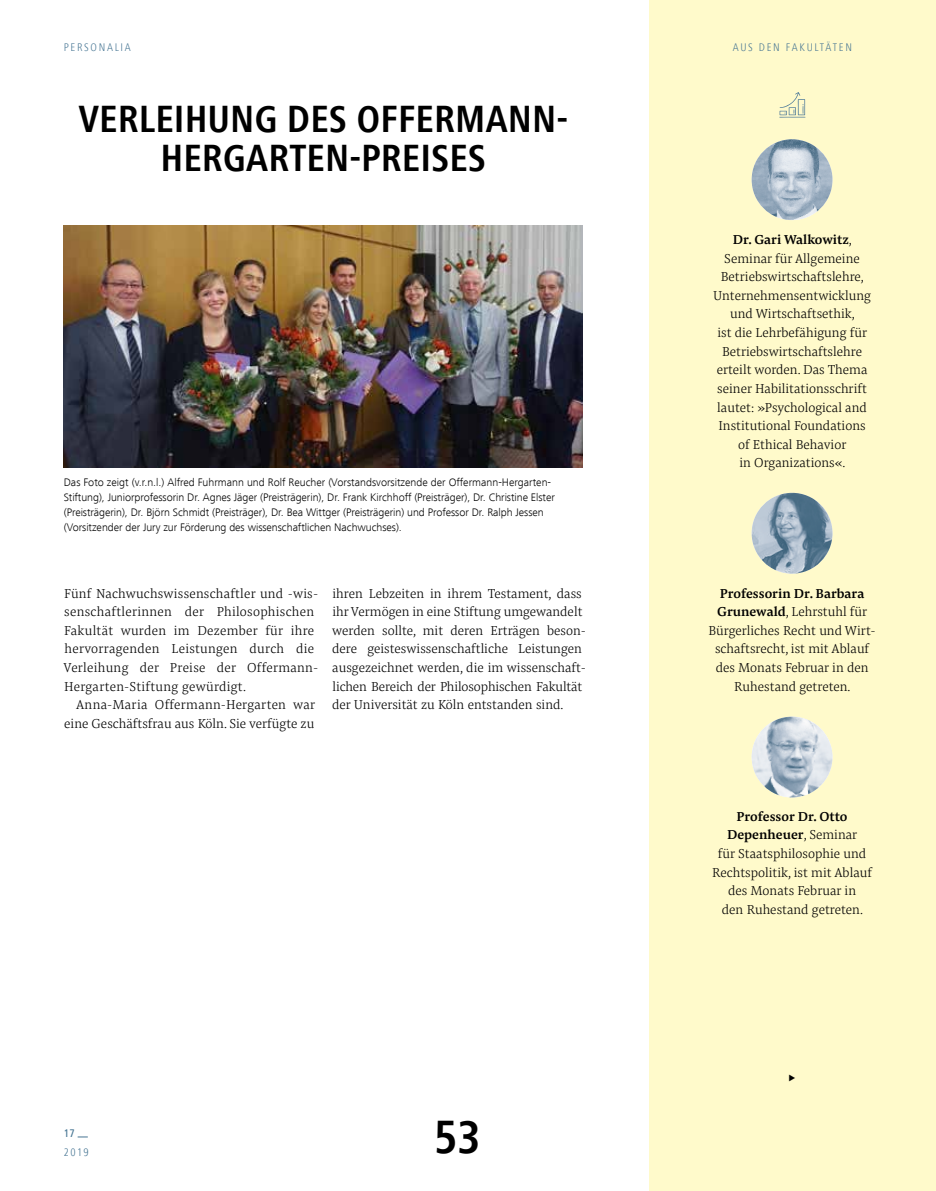
<style>
.page{position:relative;width:936px;height:1191px;background:#fff}
.page>*{position:absolute;margin:0;border:0;box-sizing:border-box;transform-origin:0 0}
.t1{font:700 condensed 48px "Frutiger Next LT";color:#000}
.t2{font:700 condensed 39px/39px "Frutiger Next LT";color:#000;text-align:center}
.t3{font:300 13.5px/18.6px "Pensum Pro";color:#000;text-align:center}
.t4{font:300 13.5px/18.6px "Pensum Pro";letter-spacing:.02em;color:#000}
.t5{font:300 condensed 11.4px "Frutiger Next LT";letter-spacing:.15em;color:#467593}
.t6{font:500 condensed 11.4px "Frutiger Next LT";color:#467593}
.t7{font:300 11.25px/14.9px "Frutiger Next LT";letter-spacing:-.005em;color:#000}
.s1{font-weight:500}
</style>
<div class="page">
<div style="left:649px;top:0;width:286px;height:1191px;background:#fffacb"></div>
<svg style="left:779px;top:92px;width:26px;height:26px"></svg>
<img style="left:751px;top:139px;width:81px;height:81px;border-radius:40px">
<img style="left:751px;top:493px;width:81px;height:80px;border-radius:40px">
<img style="left:751px;top:716px;width:81px;height:81px;border-radius:40px">
<img style="left:64px;top:225px;width:518px;height:242px">
<p class="t5" style="left:64px;top:41px;width:69px">PERSONALIA</p>
<p class="t5" style="left:732px;top:41px;width:121px">AUS DEN FAKULTÄTEN</p>
<h2 class="t2" style="left:78px;top:100px;width:491px">VERLEIHUNG DES OFFERMANN-<br>HERGARTEN-PREISES</h2>
<p class="t7" style="left:64px;top:475px;width:492px">Das Foto zeigt (v.r.n.l.) Alfred Fuhrmann und Rolf Reucher (Vorstandsvorsitzende der Offermann-Hergarten-Stiftung), Juniorprofessorin Dr. Agnes Jäger (Preisträgerin), Dr. Frank Kirchhoff (Preisträger), Dr. Christine Elster (Preisträgerin), Dr. Björn Schmidt (Preisträger), Dr. Bea Wittger (Preisträgerin) und Professor Dr. Ralph Jessen (Vorsitzender der Jury zur Förderung des wissenschaftlichen Nachwuchses).</p>
<p class="t4" style="left:64px;top:583px;width:256px">Fünf Nachwuchswissenschaftler und -wis&shy;senschaftlerinnen der Philosophischen Fakultät wurden im Dezember für ihre hervorragenden Leistungen durch die Verleihung der Preise der Offermann-Hergarten--Stiftung gewürdigt.</p>
<p class="t3" style="left:64px;top:695px;width:252px;text-align:right">Anna-Maria Offermann-Hergarten war eine Geschäftsfrau aus Köln. Sie verfügte zu</p>
<p class="t3" style="left:332px;top:583px;width:255px;text-align:left">ihren Lebzeiten in ihrem Testament, dass ihr Vermögen in eine Stiftung umgewandelt werden sollte, mit deren Erträgen beson&shy;dere geisteswissenschaftliche Leistungen ausgezeichnet werden, die im wissenschaft&shy;lichen Bereich der Philosophischen Fakultät der Universität zu Köln entstanden sind.</p>
<p class="t6" style="left:64px;top:1127px;width:12px">17</p>
<p class="t5" style="left:64px;top:1145px;width:26px">2019</p>
<h1 class="t1" style="left:434px;top:1110px;width:48px">53</h1>
<p class="t3" style="left:713px;top:230px;width:159px"><span class="s1">Dr. Gari Walkowitz</span>,<br>Seminar für Allgemeine<br>Betriebswirtschaftslehre,<br>Unternehmensentwicklung und Wirtschaftsethik,<br>ist die Lehrbefähigung für<br>Betriebswirtschaftslehre erteilt worden. Das Thema seiner Habilitationsschrift lautet: »Psychological and<br>Institutional Foundations of Ethical Behavior<br>in Organizations«.</p>
<p class="t3" style="left:708px;top:583px;width:169px"><span class="s1">Professorin Dr. Barbara<br>Grunewald</span>, Lehrstuhl für<br>Bürgerliches Recht und Wirt&shy;schaftsrecht, ist mit Ablauf des Monats Februar in den<br>Ruhestand getreten.</p>
<p class="t3" style="left:712px;top:807px;width:161px"><span class="s1">Professor Dr. Otto<br>Depenheuer</span>, Seminar<br>für Staatsphilosophie und<br>Rechtspolitik, ist mit Ablauf des Monats Februar in<br>den Ruhestand getreten.</p>
</div>
